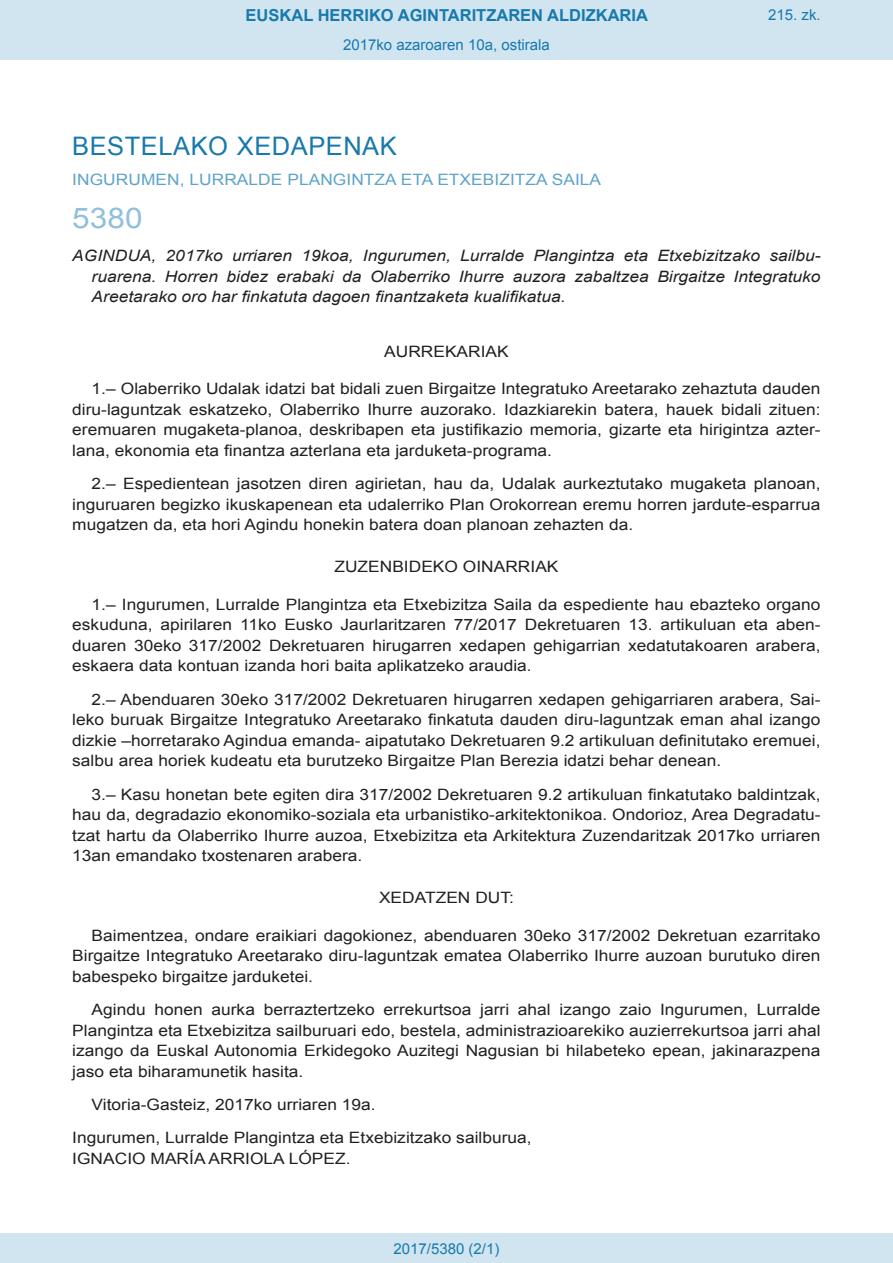
<style>
.page{position:relative;width:893px;height:1263px;background:#fff}
.page>*{position:absolute;margin:0;border:0;box-sizing:border-box;transform-origin:0 0}
.BOPVOrden{font:28.5px "Arial";color:#90c0db;scale:1.11 1}
.BOPVSeccion{font:25.5px "Arial";letter-spacing:.02em;color:#1879ad}
.t1{font:700 16.5px "Arial";color:#1879ad}
.BOPVDetalle{font:15.6px/20.5px "Arial";color:#231f20;text-align:justify;scale:1.11 1}
.BOPVTitulo{font:italic 15.6px/20.5px "Arial";color:#231f20;text-align:justify;scale:1.11 1}
.BOPVFirmaPuesto{font:15.6px "Arial";color:#231f20;scale:1.11 1}
.BOPVOrganismo{font:15.6px "Arial";letter-spacing:.005em;color:#5ea4ca;scale:1.11 1}
.BOPVClave{font:15.6px "Arial";color:#231f20;scale:1.11 1}
.BOPVFirmaLugFec{font:15.6px "Arial";color:#231f20;scale:1.11 1}
.BOPVFirmaNombre{font:15.6px "Arial";color:#231f20;scale:1.11 1}
.Paginacion_Centro{font:15px "Arial";color:#1879ad}
</style>
<div class="page">
<div style="left:0;top:0;width:893px;height:60px;background:#d0e5f0"></div>
<div style="left:0;top:1233px;width:893px;height:30px;background:#d0e5f0"></div>
<p class="t1" style="left:246px;top:4px;width:404px">EUSKAL HERRIKO AGINTARITZAREN ALDIZKARIA</p>
<p class="Paginacion_Centro" style="left:343px;top:35px;width:208px">2017ko azaroaren 10a, ostirala</p>
<p class="Paginacion_Centro" style="left:768px;top:5px;width:54px">215. zk.</p>
<p class="BOPVSeccion" style="left:72px;top:129px;width:326px">BESTELAKO XEDAPENAK</p>
<p class="BOPVOrganismo" style="left:72px;top:169px;width:478px">INGURUMEN, LURRALDE PLANGINTZA ETA ETXEBIZITZA SAILA</p>
<p class="BOPVOrden" style="left:72px;top:199px;width:65px">5380</p>
<p class="BOPVTitulo" style="left:92px;top:245px;width:658px;text-indent:-19px">AGINDUA, 2017ko urriaren 19koa, Ingurumen, Lurralde Plangintza eta Etxebizitzako sailbu&shy;ruarena. Horren bidez erabaki da Olaberriko Ihurre auzora zabaltzea Birgaitze Integratuko Areetarako oro har finkatuta dagoen finantzaketa kualifikatua.</p>
<p class="BOPVClave" style="left:384px;top:341px;width:114px">AURREKARIAK</p>
<p class="BOPVDetalle" style="left:72px;top:379px;width:676px;text-indent:19px">1.– Olaberriko Udalak idatzi bat bidali zuen Birgaitze Integratuko Areetarako zehaztuta dauden diru-laguntzak eskatzeko, Olaberriko Ihurre auzorako. Idazkiarekin batera, hauek bidali zituen: eremuaren mugaketa-planoa, deskribapen eta justifikazio memoria, gizarte eta hirigintza azter&shy;lana, ekonomia eta finantza azterlana eta jarduketa-programa.</p>
<p class="BOPVDetalle" style="left:72px;top:474px;width:676px;text-indent:19px">2.– Espedientean jasotzen diren agirietan, hau da, Udalak aurkeztutako mugaketa planoan, inguruaren begizko ikuskapenean eta udalerriko Plan Orokorrean eremu horren jardute-esparrua mugatzen da, eta hori Agindu honekin batera doan planoan zehazten da.</p>
<p class="BOPVClave" style="left:334px;top:556px;width:203px">ZUZENBIDEKO OINARRIAK</p>
<p class="BOPVDetalle" style="left:72px;top:594px;width:676px;text-indent:19px">1.– Ingurumen, Lurralde Plangintza eta Etxebizitza Saila da espediente hau ebazteko organo eskuduna, apirilaren 11ko Eusko Jaurlaritzaren 77/2017 Dekretuaren 13. artikuluan eta aben&shy;duaren 30eko 317/2002 Dekretuaren hirugarren xedapen gehigarrian xedatutakoaren arabera, eskaera data kontuan izanda hori baita aplikatzeko araudia.</p>
<p class="BOPVDetalle" style="left:72px;top:689px;width:676px;text-indent:19px">2.– Abenduaren 30eko 317/2002 Dekretuaren hirugarren xedapen gehigarriaren arabera, Sai&shy;leko buruak Birgaitze Integratuko Areetarako finkatuta dauden diru-laguntzak eman ahal izango dizkie –horretarako Agindua emanda- aipatutako Dekretuaren 9.2 artikuluan definitutako eremuei, salbu area horiek kudeatu eta burutzeko Birgaitze Plan Berezia idatzi behar denean.</p>
<p class="BOPVDetalle" style="left:72px;top:784px;width:676px;text-indent:19px">3.– Kasu honetan bete egiten dira 317/2002 Dekretuaren 9.2 artikuluan finkatutako baldintzak, hau da, degradazio ekonomiko-soziala eta urbanistiko-arkitektonikoa. Ondorioz, Area Degradatu&shy;tzat hartu da Olaberriko Ihurre auzoa, Etxebizitza eta Arkitektura Zuzendaritzak 2017ko urriaren 13an emandako txostenaren arabera.</p>
<p class="BOPVClave" style="left:379px;top:887px;width:123px">XEDATZEN DUT:</p>
<p class="BOPVDetalle" style="left:72px;top:925px;width:676px;text-indent:19px">Baimentzea, ondare eraikiari dagokionez, abenduaren 30eko 317/2002 Dekretuan ezarritako Birgaitze Integratuko Areetarako diru-laguntzak ematea Olaberriko Ihurre auzoan burutuko diren babespeko birgaitze jarduketei.</p>
<p class="BOPVDetalle" style="left:72px;top:999px;width:676px;text-indent:19px">Agindu honen aurka berraztertzeko errekurtsoa jarri ahal izango zaio Ingurumen, Lurralde Plangintza eta Etxebizitza sailburuari edo, bestela, administrazioarekiko auzierrekurtsoa jarri ahal izango da Euskal Autonomia Erkidegoko Auzitegi Nagusian bi hilabeteko epean, jakinarazpena jaso eta biharamunetik hasita.</p>
<p class="BOPVFirmaLugFec" style="left:92px;top:1094px;width:257px">Vitoria-Gasteiz, 2017ko urriaren 19a.</p>
<p class="BOPVFirmaPuesto" style="left:72px;top:1128px;width:415px">Ingurumen, Lurralde Plangintza eta Etxebizitzako sailburua,</p>
<p class="BOPVFirmaNombre" style="left:72px;top:1149px;width:252px">IGNACIO MARÍA ARRIOLA LÓPEZ.</p>
<p class="Paginacion_Centro" style="left:393px;top:1238px;width:107px">2017/5380 (2/1)</p>
</div>
